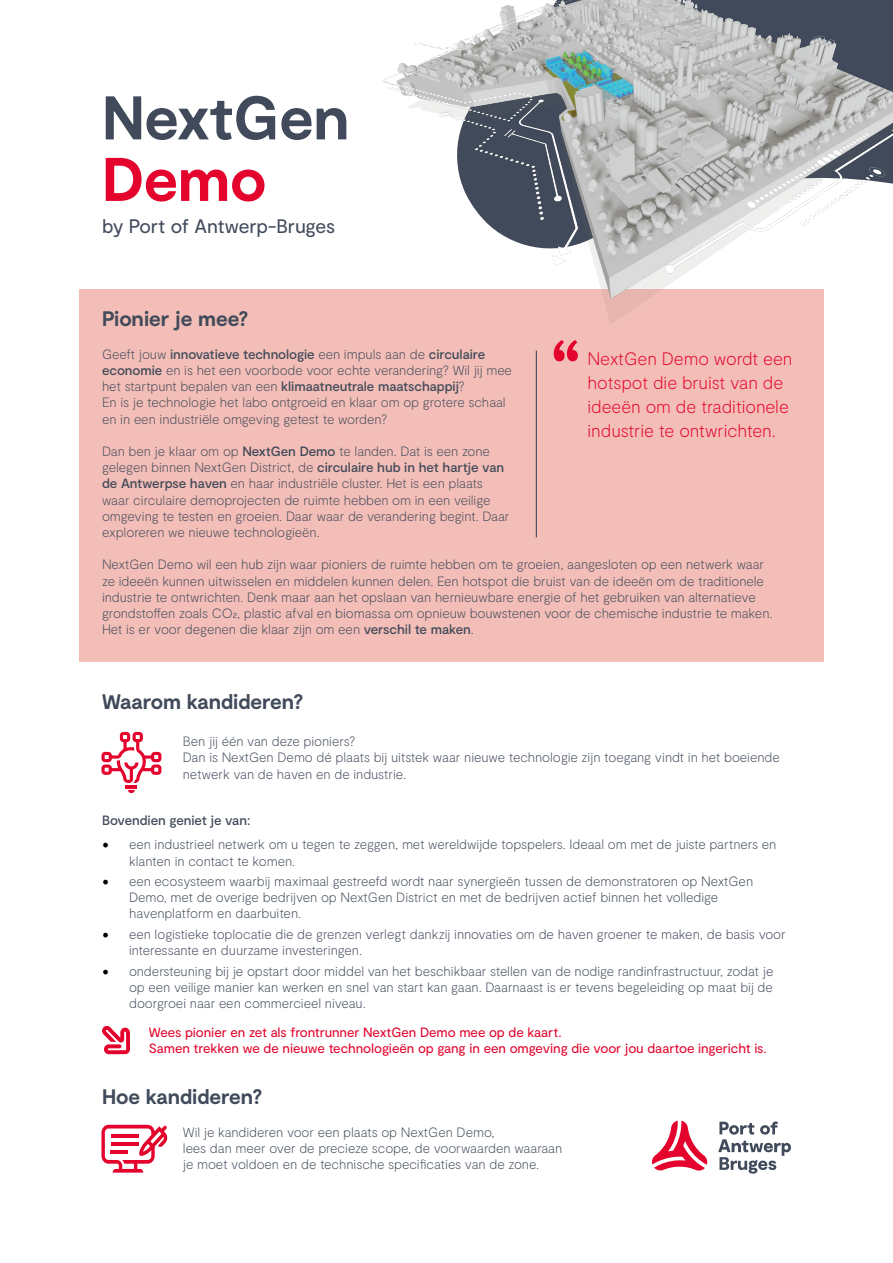
<style>
.page{position:relative;width:893px;height:1263px;background:#fff}
.page>*{position:absolute;margin:0;border:0;box-sizing:border-box;transform-origin:0 0}
.t1{font:700 61.5px "Moderat";letter-spacing:-.005em;color:#414a5a}
.t2{font:700 61.5px "Moderat";color:#e4032c}
.t3{font:700 21px "Moderat";letter-spacing:-.005em;color:#414a5a}
.t4{font:19.5px "Moderat";letter-spacing:-.01em;color:#414a5a}
.t5{font:100 18px/24px "Moderat";letter-spacing:-.01em;color:#e4032c}
.t6{font:100 13.5px/16.2px "Moderat";letter-spacing:-.01em;color:#414a5a}
.t7{font:13.5px/16.2px "Moderat";letter-spacing:-.005em;color:#e4032c}
.t8{font:500 13.5px "Moderat";letter-spacing:-.005em;color:#414a5a}
.s1{font-weight:500}
.s2{font-family:"Minion Pro";font-weight:400;font-size:18px;color:#000}
</style>
<div class="page">
<div style="left:79px;top:289px;width:745px;height:372px;background:#f3beb7"></div>
<svg style="left:554px;top:351px;width:24px;height:10px"></svg>
<hr style="left:536px;top:351px;width:1px;height:186px;background:#414a5a">
<svg style="left:101px;top:732px;width:60px;height:61px"></svg>
<svg style="left:102px;top:1026px;width:28px;height:28px"></svg>
<svg style="left:101px;top:1125px;width:67px;height:47px"></svg>
<svg style="left:652px;top:1121px;width:56px;height:50px"></svg>
<svg style="left:718px;top:1121px;width:73px;height:53px"></svg>
<img style="left:383px;top:0;width:510px;height:351px">
<h1 class="t1" style="left:102px;top:80px;width:249px">NextGen</h1>
<h1 class="t2" style="left:102px;top:141px;width:166px">Demo</h1>
<h3 class="t4" style="left:102px;top:214px;width:235px">by Port of Antwerp-Bruges</h3>
<h2 class="t3" style="left:102px;top:305px;width:148px">Pionier je mee?</h2>
<p class="t6" style="left:102px;top:346px;width:411px">Geeft jouw <span class="s1">innovatieve technologie</span> een impuls aan de <span class="s1">circulaire economie</span> en is het een voorbode voor echte verandering? Wil jij mee het startpunt bepalen van een <span class="s1">klimaatneutrale maatschappij</span>?<br>En is je technologie het labo ontgroeid en klaar om op grotere schaal en in een industriële omgeving getest te worden?</p>
<p class="t6" style="left:102px;top:443px;width:409px">Dan ben je klaar om op <span class="s1">NextGen Demo</span> te landen. Dat is een zone gelegen binnen NextGen District, de <span class="s1">circulaire hub in het hartje van de Antwerpse haven</span> en haar industriële cluster. Het is een plaats waar circulaire demoprojecten de ruimte hebben om in een veilige omgeving te testen en groeien. Daar waar de verandering begint. Daar exploreren we nieuwe technologieën.</p>
<p class="t6" style="left:102px;top:556px;width:672px">NextGen Demo wil een hub zijn waar pioniers de ruimte hebben om te groeien, aangesloten op een netwerk waar ze ideeën kunnen uitwisselen en middelen kunnen delen. Een hotspot die bruist van de ideeën om de traditionele industrie te ontwrichten. Denk maar aan het opslaan van hernieuwbare energie of het gebruiken van alternatieve grondstoffen zoals CO2, plastic afval en biomassa om opnieuw bouwstenen voor de chemische industrie te maken.<br>Het is er voor degenen die klaar zijn om een <span class="s1">verschil te maken</span>.</p>
<h3 class="t5" style="left:587px;top:346px;width:206px">NextGen Demo wordt een hotspot die bruist van de ideeën om de traditionele industrie te ontwrichten.</h3>
<h2 class="t3" style="left:102px;top:688px;width:203px">Waarom kandideren?</h2>
<p class="t6" style="left:183px;top:733px;width:599px">Ben jij één van deze pioniers?<br>Dan is NextGen Demo dé plaats bij uitstek waar nieuwe technologie zijn toegang vindt in het boeiende netwerk van de haven en de industrie.</p>
<p class="t8" style="left:102px;top:811px;width:150px">Bovendien geniet je van:</p>
<p class="t6" style="left:129px;top:836px;width:649px;text-indent:-27px"><span class="s2">•</span> een industrieel netwerk om u tegen te zeggen, met wereldwijde topspelers. Ideaal om met de juiste partners en klanten in contact te komen.</p>
<p class="t6" style="left:129px;top:873px;width:626px;text-indent:-27px"><span class="s2">•</span> een ecosysteem waarbij maximaal gestreefd wordt naar synergieën tussen de demonstratoren op NextGen<br>Demo, met de overige bedrijven op NextGen District en met de bedrijven actief binnen het volledige havenplatform en daarbuiten.</p>
<p class="t6" style="left:129px;top:926px;width:658px;text-indent:-27px"><span class="s2">•</span> een logistieke toplocatie die de grenzen verlegt dankzij innovaties om de haven groener te maken, de basis voor interessante en duurzame investeringen.</p>
<p class="t6" style="left:129px;top:963px;width:646px;text-align:justify;text-indent:-27px"><span class="s2">•</span> ondersteuning bij je opstart door middel van het beschikbaar stellen van de nodige randinfrastructuur, zodat je op een veilige manier kan werken en snel van start kan gaan. Daarnaast is er tevens begeleiding op maat bij de doorgroei naar een commercieel niveau.</p>
<p class="t7" style="left:149px;top:1024px;width:619px">Wees pionier en zet als frontrunner NextGen Demo mee op de kaart.<br>Samen trekken we de nieuwe technologieën op gang in een omgeving die voor jou daartoe ingericht is.</p>
<h2 class="t3" style="left:102px;top:1083px;width:162px">Hoe kandideren?</h2>
<p class="t6" style="left:183px;top:1124px;width:381px">Wil je kandideren voor een plaats op NextGen Demo,<br>lees dan meer over de precieze scope, de voorwaarden waaraan je moet voldoen en de technische specificaties van de zone.</p>
</div>
